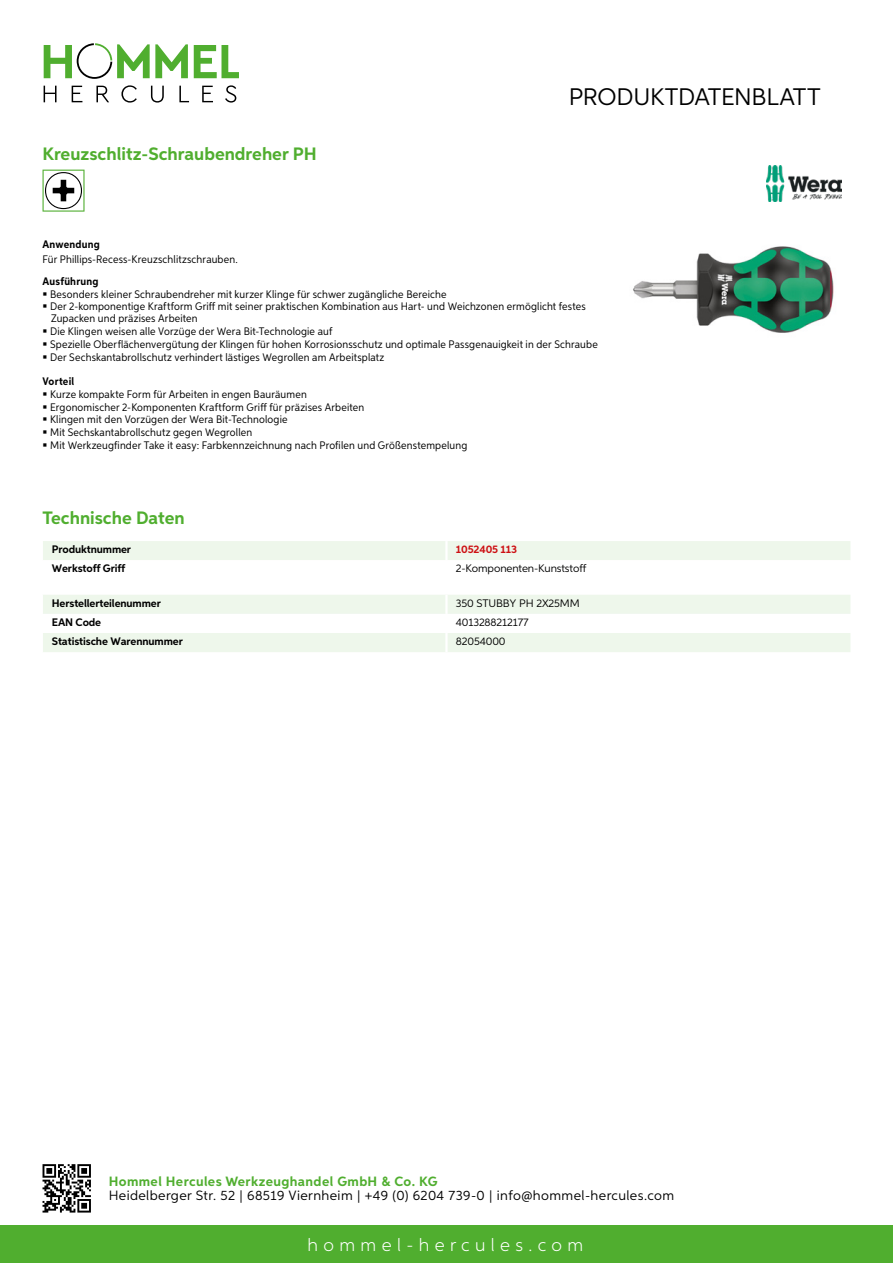
<style>
.page{position:relative;width:893px;height:1263px;background:#fff}
.page>*{position:absolute;margin:0;border:0;box-sizing:border-box;transform-origin:0 0}
.t1{font:24px "Aspira";letter-spacing:-.01em;color:#000}
.t2{font:700 18px "Aspira";color:#50ae2f}
.t3{font:300 18px "Aspira";letter-spacing:.3em;color:#fff}
.t4{font:13.5px "Aspira";letter-spacing:.03em;color:#000}
.t5{font:700 13.5px "Aspira";letter-spacing:.03em;color:#50ae2f}
.t6{font:10.95px/12.6px "Aspira Nar";letter-spacing:.015em;color:#000}
.t7{font:700 10.95px "Aspira";letter-spacing:-.01em;color:#000}
.t8{font:10.95px "Aspira";letter-spacing:-.01em;color:#000}
.t9{font:700 10.95px "Aspira Nar";letter-spacing:.02em;color:#000}
.t10{font:700 10.95px "Aspira";letter-spacing:-.01em;color:#cd1013}
</style>
<div class="page">
<div style="left:0;top:1226px;width:893px;height:37px;background:#50ae2f"></div>
<svg style="left:43px;top:1164px;width:48px;height:48px"></svg>
<svg style="left:194px;top:45px;width:45px;height:33px"></svg>
<svg style="left:44px;top:43px;width:144px;height:36px"></svg>
<svg style="left:44px;top:86px;width:13px;height:16px"></svg>
<svg style="left:72px;top:86px;width:10px;height:16px"></svg>
<svg style="left:96px;top:86px;width:13px;height:16px"></svg>
<svg style="left:121px;top:85px;width:16px;height:18px"></svg>
<svg style="left:151px;top:86px;width:13px;height:17px"></svg>
<svg style="left:179px;top:86px;width:10px;height:16px"></svg>
<svg style="left:202px;top:86px;width:11px;height:16px"></svg>
<svg style="left:225px;top:85px;width:11px;height:18px"></svg>
<div style="left:43px;top:541px;width:807px;height:19px;background:#eef7eb"></div>
<svg style="left:43px;top:595px;width:807px;height:57px"></svg>
<hr style="left:445px;top:633px;width:3px;height:19px;background:#fff">
<svg style="left:43px;top:170px;width:42px;height:42px"></svg>
<img style="left:633px;top:246px;width:201px;height:87px">
<img style="left:766px;top:166px;width:76px;height:36px">
<h2 class="t2" style="left:43px;top:142px;width:276px">Kreuzschlitz-Schraubendreher PH</h2>
<h1 class="t1" style="left:569px;top:82px;width:253px">Produktdatenblatt</h1>
<p class="t9" style="left:43px;top:237px;width:59px">Anwendung</p>
<p class="t6" style="left:43px;top:252px;width:197px">Für Phillips-Recess-Kreuzschlitzschrauben.</p>
<p class="t9" style="left:43px;top:274px;width:58px">Ausführung</p>
<p class="t6" style="left:50px;top:287px;width:549px">Besonders kleiner Schraubendreher mit kurzer Klinge für schwer zugängliche Bereiche<br>Der 2-komponentige Kraftform Griff mit seiner praktischen Kombination aus Hart- und Weichzonen ermöglicht festes Zupacken und präzises Arbeiten<br>Die Klingen weisen alle Vorzüge der Wera Bit-Technologie auf<br>Spezielle Oberflächenvergütung der Klingen für hohen Korrosionsschutz und optimale Passgenauigkeit in der Schraube Der Sechskantabrollschutz verhindert lästiges Wegrollen am Arbeitsplatz</p>
<p class="t9" style="left:43px;top:374px;width:33px">Vorteil</p>
<p class="t6" style="left:50px;top:387px;width:419px">Kurze kompakte Form für Arbeiten in engen Bauräumen<br>Ergonomischer 2-Komponenten Kraftform Griff für präzises Arbeiten<br>Klingen mit den Vorzügen der Wera Bit-Technologie<br>Mit Sechskantabrollschutz gegen Wegrollen<br>Mit Werkzeugfinder Take it easy: Farbkennzeichnung nach Profilen und Größenstempelung</p>
<h2 class="t2" style="left:43px;top:507px;width:144px">Technische Daten</h2>
<p class="t7" style="left:52px;top:542px;width:81px">Produktnummer</p>
<p class="t10" style="left:456px;top:542px;width:63px">1052405 113</p>
<p class="t7" style="left:52px;top:562px;width:75px">Werkstoff Griff</p>
<p class="t8" style="left:456px;top:562px;width:132px">2-Komponenten-Kunststoff</p>
<p class="t7" style="left:52px;top:596px;width:111px">Herstellerteilenummer</p>
<p class="t8" style="left:456px;top:596px;width:35px">350 STUBB</p>
<p class="t8" style="left:510px;top:596px;width:72px">Y PH 2X25MM</p>
<p class="t7" style="left:52px;top:615px;width:51px">EAN Code</p>
<p class="t8" style="left:456px;top:615px;width:74px">4013288212177</p>
<p class="t7" style="left:52px;top:634px;width:132px">Statistische Warennummer</p>
<p class="t8" style="left:456px;top:634px;width:51px">82054000</p>
<p class="t5" style="left:109px;top:1172px;width:330px">Hommel Hercules Werkzeughandel GmbH &amp; Co. KG</p>
<p class="t4" style="left:109px;top:1187px;width:567px">Heidelberger Str. 52 | 68519 Viernheim | +49 (0) 6204 739-0 | info@hommel-hercules.com</p>
<h2 class="t3" style="left:307px;top:1234px;width:277px">hommel-hercules.com</h2>
</div>
